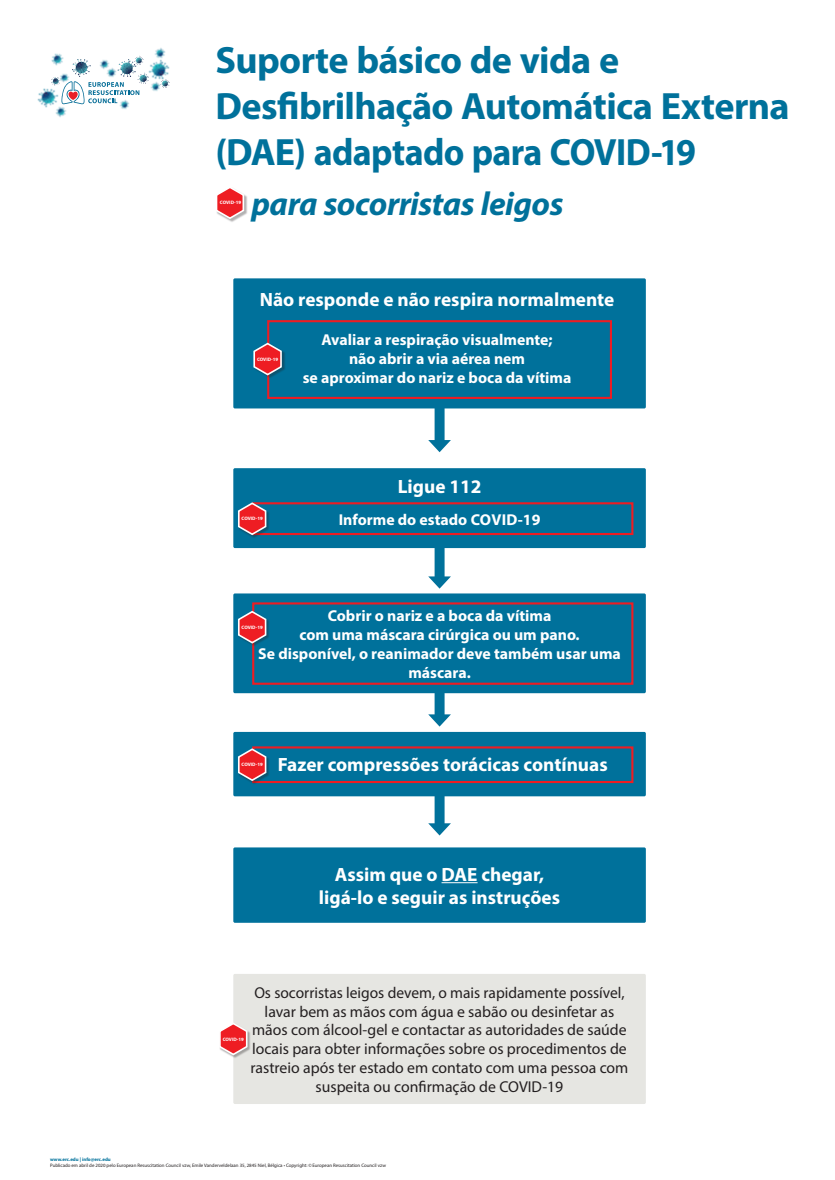
<style>
.page{position:relative;width:835px;height:1180px;background:#fff}
.page>*{position:absolute;margin:0;border:0;box-sizing:border-box;transform-origin:0 0}
.t1{font:700 38.15px/45.8px "Myriad Pro";letter-spacing:-.02em;color:#00719b}
.t2{font:italic 700 33.25px "Myriad Pro";letter-spacing:-.015em;color:#00719b}
.t3{font:700 19.25px/23.1px "Myriad Pro";color:#fff;text-align:center}
.t4{font:15.75px/18.9px "Myriad Pro";color:#231f20;text-align:center}
.t5{font:700 15.75px/18.9px "Myriad Pro";color:#fff;text-align:center}
.t6{font:4.9px "Myriad Pro";color:#231f20}
.t7{font:700 4.9px "Myriad Pro";color:#fff}
.t8{font:700 4.9px "Myriad Pro";color:#00719b}
</style>
<div class="page">
<img style="left:37px;top:88px;width:15px;height:20px">
<img style="left:52px;top:104px;width:15px;height:13px">
<img style="left:54px;top:53px;width:8px;height:3px">
<img style="left:149px;top:61px;width:21px;height:18px">
<img style="left:154px;top:48px;width:12px;height:13px">
<svg style="left:164px;top:79px;width:6px;height:9px"></svg>
<img style="left:119px;top:104px;width:10px;height:6px">
<img style="left:150px;top:79px;width:14px;height:12px">
<svg style="left:51px;top:56px;width:98px;height:48px"></svg>
<div style="left:216px;top:187px;width:32px;height:36px;background:#231f20;opacity:.35"></div>
<svg style="left:216px;top:187px;width:29px;height:33px"></svg>
<div style="left:233px;top:847px;width:412px;height:76px;background:#00719b;border-radius:2px"></div>
<hr style="left:441px;top:882px;width:36px;height:1px;background:#fff">
<div style="left:233px;top:278px;width:412px;height:130px;background:#00719b;border-radius:2px"></div>
<div style="left:434px;top:394px;width:10px;height:50px;background:#00719b"></div>
<svg style="left:428px;top:440px;width:23px;height:12px"></svg>
<div style="left:267px;top:320px;width:345px;height:79px;border:2px solid #ee1d23"></div>
<div style="left:254px;top:343px;width:31px;height:36px;background:#231f20;opacity:.35"></div>
<svg style="left:253px;top:341px;width:30px;height:36px"></svg>
<div style="left:233px;top:468px;width:412px;height:80px;background:#00719b;border-radius:2px"></div>
<div style="left:434px;top:531px;width:10px;height:49px;background:#00719b"></div>
<svg style="left:428px;top:576px;width:23px;height:12px"></svg>
<div style="left:252px;top:502px;width:381px;height:33px;border:2px solid #ee1d23"></div>
<div style="left:238px;top:503px;width:32px;height:36px;background:#231f20;opacity:.35"></div>
<svg style="left:238px;top:502px;width:30px;height:34px"></svg>
<div style="left:233px;top:593px;width:412px;height:100px;background:#00719b;border-radius:2px"></div>
<div style="left:434px;top:669px;width:10px;height:49px;background:#00719b"></div>
<svg style="left:428px;top:714px;width:23px;height:12px"></svg>
<div style="left:252px;top:602px;width:381px;height:83px;border:2px solid #ee1d23"></div>
<div style="left:238px;top:611px;width:32px;height:36px;background:#231f20;opacity:.35"></div>
<svg style="left:238px;top:609px;width:30px;height:36px"></svg>
<div style="left:233px;top:732px;width:412px;height:64px;background:#00719b;border-radius:2px"></div>
<div style="left:434px;top:778px;width:10px;height:49px;background:#00719b"></div>
<svg style="left:428px;top:823px;width:23px;height:12px"></svg>
<div style="left:252px;top:746px;width:381px;height:37px;border:2px solid #ee1d23"></div>
<div style="left:238px;top:749px;width:32px;height:35px;background:#231f20;opacity:.35"></div>
<svg style="left:238px;top:747px;width:30px;height:35px"></svg>
<div style="left:233px;top:974px;width:412px;height:130px;background:#e6e6e2;border-radius:2px"></div>
<div style="left:219px;top:1023px;width:32px;height:36px;background:#231f20;opacity:.35"></div>
<svg style="left:219px;top:1022px;width:30px;height:34px"></svg>
<h1 class="t1" style="left:215px;top:36px;width:575px">Suporte básico de vida e<br>Desfibrilhação Automática Externa (DAE) adaptado para COVID-19</h1>
<p class="t7" style="left:220px;top:199px;width:23px">COVID-19</p>
<h2 class="t2" style="left:251px;top:182px;width:313px">para socorristas leigos</h2>
<p class="t3" style="left:260px;top:288px;width:356px">Não responde e não respira normalmente</p>
<p class="t5" style="left:303px;top:329px;width:270px">Avaliar a respiração visualmente;<br>não abrir a via aérea nem<br>se aproximar do nariz e boca da vítima</p>
<p class="t7" style="left:257px;top:356px;width:23px">COVID-19</p>
<p class="t7" style="left:241px;top:515px;width:23px">COVID-19</p>
<p class="t3" style="left:397px;top:474px;width:85px">Ligue 112</p>
<p class="t5" style="left:339px;top:510px;width:203px">Informe do estado COVID-19</p>
<p class="t5" style="left:258px;top:605px;width:364px">Cobrir o nariz e a boca da vítima<br>com uma máscara cirúrgica ou um pano.<br>Se disponível, o reanimador deve também usar uma máscara.</p>
<p class="t7" style="left:241px;top:624px;width:23px">COVID-19</p>
<p class="t7" style="left:241px;top:761px;width:23px">COVID-19</p>
<p class="t3" style="left:278px;top:752px;width:331px">Fazer compressões torácicas contínuas</p>
<p class="t3" style="left:319px;top:862px;width:243px">Assim que o DAE chegar, ligá-lo e seguir as instruções</p>
<p class="t4" style="left:250px;top:982px;width:379px">Os socorristas leigos devem, o mais rapidamente possível, lavar bem as mãos com água e sabão ou desinfetar as mãos com álcool-gel e contactar as autoridades de saúde locais para obter informações sobre os procedimentos de rastreio após ter estado em contato com uma pessoa com suspeita ou confirmação de COVID-19</p>
<p class="t7" style="left:223px;top:1035px;width:23px">COVID-19</p>
<p class="t8" style="left:50px;top:1156px;width:62px">www.erc.edu | info@erc.edu</p>
<p class="t6" style="left:50px;top:1162px;width:337px">Publicado em abril de 2020 pelo European Resuscitation Council vzw, Emile Vanderveldelaan 35, 2845 Niel, Bélgica • Copyright: ©European Resuscitation Council vzw</p>
</div>
